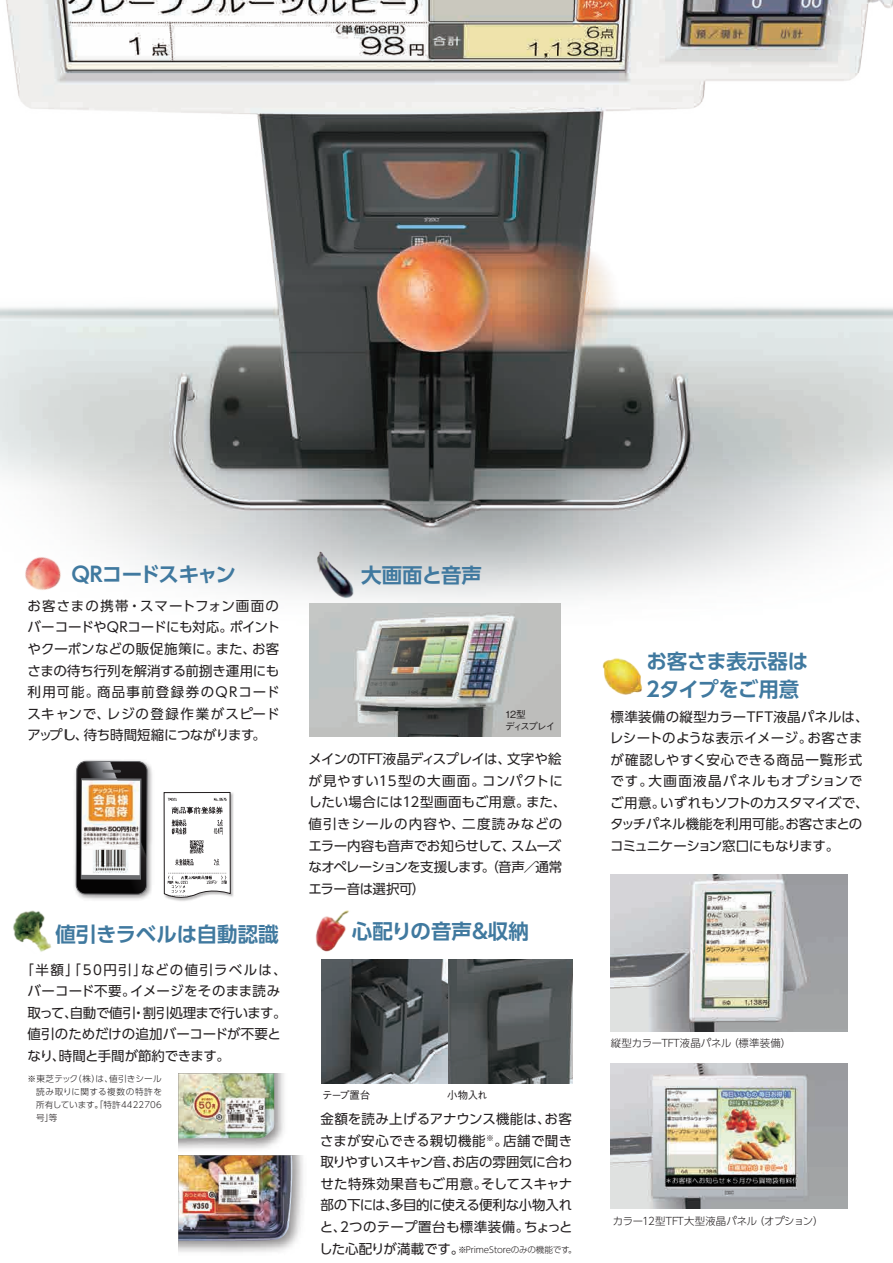
<style>
.page{position:relative;width:893px;height:1263px;background:#fff}
.page>*{position:absolute;margin:0;border:0;box-sizing:border-box;transform-origin:0 0}
.t1{font:700 20.55px/28px "UD Shin Go Pro De";letter-spacing:-.015em;color:#40799f;text-align:center}
.t2{font:700 20.55px "UD Shin Go Pro De";letter-spacing:-.05em;color:#40799f}
.t3{font:13.5px/21.6px "UD Shin Go Pro";color:#231f20}
.t4{font:13.5px/21.6px "UD Shin Go Pro";letter-spacing:-.025em;color:#231f20}
.t5{font:13.5px/21.6px "UD Shin Go Pro";letter-spacing:-.02em;color:#231f20}
.t6{font:13.5px/21.6px "UD Shin Go Pro";letter-spacing:.025em;color:#231f20}
.t7{font:13.5px "UD Shin Go Pro";letter-spacing:.095em;color:#231f20}
.t8{font:13.5px "UD Shin Go Pro";letter-spacing:-.03em;color:#231f20}
.t9{font:13.5px "UD Shin Go Pro";letter-spacing:.075em;color:#231f20}
.t10{font:13.5px/21.6px "UD Shin Go Pro";letter-spacing:.03em;color:#231f20}
.t11{font:13.5px/21.6px "UD Shin Go Pro";letter-spacing:-.04em;color:#231f20}
.t12{font:13.5px/21.6px "UD Shin Go Pro";letter-spacing:-.05em;color:#231f20}
.t13{font:13.5px/21.6px "UD Shin Go Pro";letter-spacing:.065em;color:#231f20;text-align:right}
.t14{font:13.5px "UD Shin Go Pro";letter-spacing:.055em;color:#231f20}
.t15{font:13.5px "UD Shin Go Pro";letter-spacing:.085em;color:#231f20}
.t16{font:13.5px "UD Shin Go Pro";letter-spacing:.02em;color:#231f20}
.t17{font:13.5px "UD Shin Go Pro";letter-spacing:.035em;color:#231f20}
.t18{font:13.5px "UD Shin Go Pro";letter-spacing:.09em;color:#231f20}
.t19{font:13.5px "UD Shin Go Pro";letter-spacing:-.055em;color:#231f20}
.t20{font:500 10.5px "Gothic BBB Pr 5";letter-spacing:-.05em;color:#231f20}
.t21{font:300 10.35px "UD Shin Go Pro";letter-spacing:-.005em;color:#231f20}
.t22{font:500 9.75px/11.7px "Gothic BBB Pr 5";letter-spacing:-.125em;color:#231f20}
.t23{font:300 8.7px/12.9px "UD Shin Go Pro";letter-spacing:.01em;color:#231f20}
.t24{font:300 8.7px "UD Shin Go Pro";letter-spacing:-.025em;color:#231f20}
.t25{font:7.8px "UD Shin Go Pro";color:#231f20}
.s1{font-size:13.5px}
</style>
<div class="page">
<img style="left:0;top:0;width:893px;height:601px">
<img style="left:74px;top:764px;width:160px;height:137px">
<svg style="left:75px;top:474px;width:73px;height:421px"></svg>
<img style="left:82px;top:780px;width:58px;height:95px">
<img style="left:309px;top:603px;width:252px;height:134px">
<img style="left:611px;top:874px;width:236px;height:157px">
<img style="left:611px;top:1063px;width:237px;height:145px">
<img style="left:322px;top:959px;width:250px;height:125px">
<img style="left:178px;top:1073px;width:106px;height:76px">
<img style="left:178px;top:1073px;width:96px;height:65px">
<img style="left:178px;top:1155px;width:125px;height:97px">
<img style="left:178px;top:1155px;width:114px;height:86px">
<img style="left:13px;top:910px;width:38px;height:42px">
<img style="left:315px;top:910px;width:34px;height:42px">
<img style="left:14px;top:543px;width:59px;height:58px">
<img style="left:310px;top:545px;width:51px;height:60px">
<img style="left:602px;top:658px;width:41px;height:37px">
<h1 class="t2" style="left:71px;top:558px;width:166px">QRコードスキャン</h1>
<p class="t13" style="left:27px;top:594px;width:254px">お客さまの携帯・スマートフォン画面のポイント</p>
<p class="t3" style="left:27px;top:616px;width:207px">バーコードやQRコードにも対応。</p>
<p class="t16" style="left:28px;top:638px;width:193px">やクーポンなどの販促施策に。</p>
<p class="t5" style="left:28px;top:659px;width:253px">さまの待ち行列を解消する前捌き運用にも</p>
<p class="t7" style="left:97px;top:681px;width:184px">商品事前登録券のQRコード</p>
<p class="t3" style="left:252px;top:638px;width:29px">お客</p>
<p class="t3" style="left:216px;top:638px;width:42px">また、</p>
<p class="t3" style="left:28px;top:681px;width:73px">利用可能。</p>
<p class="t7" style="left:107px;top:703px;width:174px">レジの登録作業がスピード</p>
<p class="t5" style="left:84px;top:702px;width:184px;text-indent:-56px">スキャンで、<br>待ち時間短縮につながります。</p>
<p class="t3" style="left:27px;top:724px;width:63px">アップし、</p>
<h1 class="t1" style="left:55px;top:920px;width:225px">値引きラベルは自動認識</h1>
<p class="t18" style="left:141px;top:958px;width:147px">などの値引ラベルは、</p>
<p class="t6" style="left:130px;top:958px;width:151px;text-indent:-110px">「半額」「50円引」<br>イメージをそのまま読み</p>
<p class="t3" style="left:27px;top:980px;width:110px">バーコード不要。</p>
<p class="t5" style="left:143px;top:1001px;width:145px">割引処理まで行います。</p>
<p class="t8" style="left:27px;top:1001px;width:110px">取って自動で値引</p>
<p class="t3" style="left:132px;top:1001px;width:15px">・</p>
<p class="t3" style="left:27px;top:1001px;width:255px;text-indent:37px">、<br>値引のためだけの追加バーコードが不要となり時間と手間が節約できます。</p>
<p class="t3" style="left:52px;top:1044px;width:15px">、</p>
<p class="t23" style="left:109px;top:1072px;width:54px">値引きシール</p>
<p class="t23" style="left:73px;top:1072px;width:41px">（株は）、</p>
<p class="t23" style="left:36px;top:1072px;width:127px;text-indent:-9px">※東芝テック<br>読み取りに関する複数の特許を所有しています。「特許4422706</p>
<p class="t23" style="left:36px;top:1111px;width:23px">号等」</p>
<h1 class="t1" style="left:361px;top:560px;width:122px">大画面と音声</h1>
<p class="t22" style="left:505px;top:708px;width:52px">12型<br>ディスプレイ</p>
<p class="t11" style="left:482px;top:748px;width:82px;text-indent:-174px">メインのTFT液晶ディスプレイは、<br>コンパクトに</p>
<p class="t3" style="left:507px;top:748px;width:56px">文字や絵</p>
<p class="t9" style="left:309px;top:770px;width:178px">が見やすい15型の大画面。</p>
<p class="t10" style="left:462px;top:791px;width:102px;text-indent:-154px">したい場合には12型画面もご用意。<br>二度読みなどの</p>
<p class="t3" style="left:526px;top:791px;width:42px">また、</p>
<p class="t9" style="left:309px;top:813px;width:158px">値引きシールの内容や、</p>
<p class="t3" style="left:511px;top:834px;width:52px">スムーズ</p>
<p class="t4" style="left:482px;top:834px;width:82px;text-indent:-173px">エラー内容も音声でお知らせして、<br>。（音声／通常</p>
<p class="t12" style="left:308px;top:856px;width:177px">なオペレーションを支援しますエラー音は選択可(</p>
<h1 class="t1" style="left:352px;top:916px;width:178px">心配りの音声＆収納</h1>
<p class="t20" style="left:322px;top:1086px;width:50px">テープ置台</p>
<p class="t20" style="left:447px;top:1086px;width:42px">小物入れ</p>
<p class="t3" style="left:321px;top:1108px;width:232px">金額を読み上げるアナウンス機能は、</p>
<p class="t3" style="left:545px;top:1108px;width:29px">お客</p>
<p class="t3" style="left:320px;top:1129px;width:253px">さまが安心できる親切機能<br>取りやすいスキャン音お店の雰囲気に合わ</p>
<p class="t3" style="left:446px;top:1151px;width:15px">、</p>
<p class="t19" style="left:481px;top:1173px;width:92px">そしてスキャナ</p>
<p class="t3" style="left:503px;top:1129px;width:71px">店舗で聞き</p>
<p class="t25" style="left:486px;top:1132px;width:23px">※<span class="s1">。</span></p>
<p class="t3" style="left:320px;top:1172px;width:253px">せた特殊効果音もご用意。<br>部の下には多目的に使える便利な小物入れ</p>
<p class="t3" style="left:385px;top:1194px;width:15px">、</p>
<p class="t17" style="left:349px;top:1216px;width:182px">つのテープ置台も標準装備。</p>
<p class="t3" style="left:319px;top:1216px;width:147px">と２、<br>した心配りが満載です。</p>
<p class="t3" style="left:524px;top:1216px;width:50px">ちょっと</p>
<p class="t24" style="left:458px;top:1243px;width:113px">※PrimeStoreのみの機能です</p>
<p class="t23" style="left:568px;top:1243px;width:10px">。</p>
<h1 class="t1" style="left:646px;top:647px;width:163px">お客さま表示器はタイプをご用意</h1>
<h1 class="t1" style="left:643px;top:675px;width:22px">２</h1>
<p class="t6" style="left:807px;top:705px;width:63px;text-indent:-197px">標準装備の縦型カラーTFT液晶パネルは、お客さま</p>
<p class="t3" style="left:610px;top:727px;width:204px">レシートのような表示イメージ。</p>
<p class="t14" style="left:611px;top:748px;width:253px">が確認しやすく安心できる商品一覧形式</p>
<p class="t15" style="left:649px;top:770px;width:215px">大画面液晶パネルもオプションで</p>
<p class="t3" style="left:610px;top:770px;width:44px">です。</p>
<p class="t3" style="left:610px;top:791px;width:57px">ご用意。</p>
<p class="t8" style="left:660px;top:792px;width:210px">いずれもソフトのカスタマイズで、</p>
<p class="t4" style="left:610px;top:813px;width:231px">タッチパネル機能を利用可能。<br>コミュニケーション窓口にもなります。</p>
<p class="t3" style="left:785px;top:813px;width:78px">お客さまとの</p>
<p class="t21" style="left:611px;top:1034px;width:122px">縦型カラーTFT液晶パネル</p>
<p class="t21" style="left:728px;top:1034px;width:64px">（標準装備(</p>
<p class="t21" style="left:754px;top:1212px;width:71px">（オプション(</p>
<p class="t21" style="left:613px;top:1212px;width:146px">カラー12型TFT大型液晶パネル</p>
</div>
